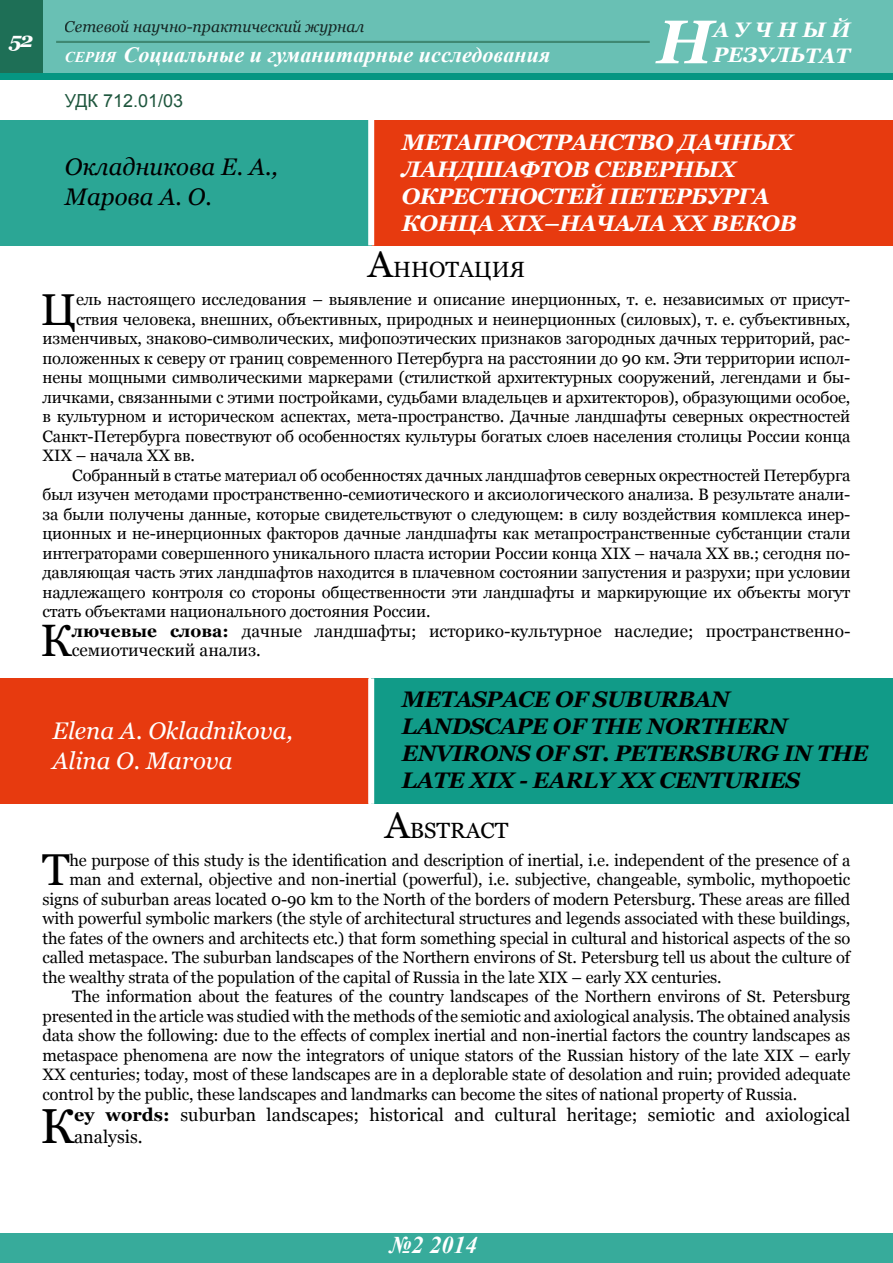
<style>
.page{position:relative;width:893px;height:1263px;background:#fff}
.page>*{position:absolute;margin:0;border:0;box-sizing:border-box;transform-origin:0 0}
.t1{font:italic 700 61.5px "Georgia";color:#fff}
.t2{font:49.2px "Georgia";color:#000}
.t3{font:45.45px "Georgia";color:#000}
.t4{font:44.7px "Georgia";color:#000}
.t5{font:italic 24px/30px "Georgia";color:#fff}
.t6{font:italic 24px/30px "Georgia";color:#000}
.t7{font:italic 700 24px "Times New Roman";color:#fff}
.t8{font:italic 700 22.5px/27px "Georgia";letter-spacing:-.02em;color:#000}
.t9{font:italic 700 22.5px/27px "Georgia";letter-spacing:-.02em;color:#fff}
.t10{font:22.05px "Georgia";color:#000}
.t11{font:italic 700 21.75px "Times New Roman";color:#fff}
.t12{font:italic 700 21px/25.2px "Georgia";color:#fff}
.t13{font:18px/21.6px "Georgia";color:#000}
.t14{font:18px "Arial";color:#1e563d}
.t15{font:17.25px/19.5px "Georgia";color:#000}
.t16{font:16.5px "Georgia";letter-spacing:-.01em;color:#000}
.t17{font:italic 15.75px "Georgia";color:#000}
.s1{font-size:15px}
.s2{font-size:37.5px}
.s3{font-weight:700}
</style>
<div class="page">
<div style="left:0;top:0;width:893px;height:80px;background:#69c0b4"></div>
<div style="left:0;top:1233px;width:893px;height:30px;background:#37ab9b"></div>
<div style="left:0;top:0;width:43px;height:79px;background:#1e6f56"></div>
<hr style="left:56px;top:41px;width:594px;height:2px;background:#1e5a3c">
<div style="left:371px;top:120px;width:522px;height:125px;background:#e73a0f"></div>
<div style="left:0;top:120px;width:371px;height:125px;background:#2ba695"></div>
<div style="left:368px;top:120px;width:6px;height:125px;background:#fff"></div>
<div style="left:371px;top:678px;width:522px;height:126px;background:#119b88"></div>
<div style="left:0;top:678px;width:368px;height:126px;background:#e73a0f"></div>
<div style="left:368px;top:678px;width:6px;height:126px;background:#fff"></div>
<div style="left:0;top:73px;width:893px;height:7px;background:#059682"></div>
<p class="t12" style="left:9px;top:27px;width:26px">52</p>
<p class="t17" style="left:65px;top:17px;width:301px">Сетевой научно-практический журнал</p>
<h3 class="t11" style="left:65px;top:40px;width:487px"><span class="s1">СЕРИЯ</span> Социальные и гуманитарные исследования</h3>
<p class="t12" style="left:713px;top:17px;width:138px">АУЧНЫЙ<br>РЕЗУЛЬТАТ</p>
<h1 class="t1" style="left:657px;top:2px;width:58px">Н</h1>
<p class="t14" style="left:65px;top:89px;width:120px">УДК 712.01/03</p>
<h3 class="t6" style="left:65px;top:152px;width:215px">Окладникова Е. А.,<br>Марова А. О.</h3>
<h3 class="t9" style="left:402px;top:128px;width:396px">МЕТАПРОСТРАНСТВО ДАЧНЫХ<br>ЛАНДШАФТОВ СЕВЕРНЫХ<br>ОКРЕСТНОСТЕЙ ПЕТЕРБУРГА<br>КОНЦА XIX–НАЧАЛА XX ВЕКОВ</h3>
<h3 class="t10" style="left:368px;top:256px;width:159px"><span class="s2">А</span>ННОТАЦИЯ</h3>
<h3 class="t4" style="left:40px;top:282px;width:38px">Ц</h3>
<p class="t16" style="left:76px;top:289px;width:776px">ель настоящего исследования – выявление и описание инерционных, т. е. независимых от присут-</p>
<p class="t16" style="left:76px;top:309px;width:776px">ствия человека, внешних, объективных, природных и неинерционных (силовых), т. е. субъективных,</p>
<p class="t16" style="left:43px;top:328px;width:809px">изменчивых, знаково-символических, мифопоэтических признаков загородных дачных территорий, рас-</p>
<p class="t16" style="left:43px;top:348px;width:809px">положенных к северу от границ современного Петербурга на расстоянии до 90 км. Эти территории испол-</p>
<p class="t16" style="left:43px;top:367px;width:809px">нены мощными символическими маркерами (стилисткой архитектурных сооружений, легендами и бы-</p>
<p class="t16" style="left:43px;top:387px;width:809px">личками, связанными с этими постройками, судьбами владельцев и архитекторов), образующими особое,</p>
<p class="t16" style="left:43px;top:406px;width:809px">в культурном и историческом аспектах, мета-пространство. Дачные ландшафты северных окрестностей</p>
<p class="t16" style="left:43px;top:426px;width:809px">Санкт-Петербурга повествуют об особенностях культуры богатых слоев населения столицы России конца</p>
<p class="t16" style="left:43px;top:445px;width:154px">XIX – начала ХХ вв.</p>
<p class="t16" style="left:72px;top:465px;width:780px">Собранный в статье материал об особенностях дачных ландшафтов северных окрестностей Петербурга</p>
<p class="t16" style="left:43px;top:484px;width:809px">был изучен методами пространственно-семиотического и аксиологического анализа. В результате анали-</p>
<p class="t16" style="left:43px;top:504px;width:809px">за были получены данные, которые свидетельствуют о следующем: в силу воздействия комплекса инер-</p>
<p class="t16" style="left:43px;top:523px;width:809px">ционных и не-инерционных факторов дачные ландшафты как метапространственные субстанции стали</p>
<p class="t16" style="left:43px;top:543px;width:809px">интеграторами совершенного уникального пласта истории России конца XIX – начала XX вв.; сегодня по-</p>
<p class="t16" style="left:43px;top:562px;width:809px">давляющая часть этих ландшафтов находится в плачевном состоянии запустения и разрухи; при условии</p>
<p class="t16" style="left:43px;top:582px;width:809px">надлежащего контроля cо стороны общественности эти ландшафты и маркирующие их объекты могут</p>
<p class="t16" style="left:43px;top:601px;width:389px">стать объектами национального достояния России.</p>
<h3 class="t3" style="left:40px;top:613px;width:33px">К</h3>
<p class="t15" style="left:72px;top:621px;width:780px"><span class="s3">лючевые слова:</span> дачные ландшафты; историко-культурное наследие; пространственно&shy;семиотический анализ.</p>
<h3 class="t5" style="left:52px;top:716px;width:242px">Elena A. Okladnikova,<br>Alina O. Marova</h3>
<h3 class="t8" style="left:402px;top:686px;width:468px">METASPACE OF SUBURBAN<br>LANDSCAPE OF THE NORTHERN<br>ENVIRONS OF ST. PETERSBURG IN THE<br>LATE XIX - EARLY XX CENTURIES</h3>
<h3 class="t10" style="left:385px;top:816px;width:125px"><span class="s2">A</span>BSTRACT</h3>
<h3 class="t4" style="left:42px;top:842px;width:29px">T</h3>
<p class="t16" style="left:69px;top:850px;width:782px">he purpose of this study is the identification and description of inertial, i.e. independent of the presence of a</p>
<p class="t16" style="left:69px;top:869px;width:782px">man and external, objective and non-inertial (powerful), i.e. subjective, changeable, symbolic, mythopoetic</p>
<p class="t16" style="left:43px;top:889px;width:809px">signs of suburban areas located 0-90 km to the North of the borders of modern Petersburg. These areas are filled</p>
<p class="t16" style="left:43px;top:908px;width:809px">with powerful symbolic markers (the style of architectural structures and legends associated with these buildings,</p>
<p class="t16" style="left:43px;top:928px;width:809px">the fates of the owners and architects etc.) that form something special in cultural and historical aspects of the so</p>
<p class="t16" style="left:43px;top:947px;width:809px">called metaspace. The suburban landscapes of the Northern environs of St. Petersburg tell us about the culture of</p>
<p class="t16" style="left:43px;top:967px;width:681px">the wealthy strata of the population of the capital of Russia in the late XIX – early XX centuries.</p>
<p class="t16" style="left:72px;top:986px;width:780px">The information about the features of the country landscapes of the Northern environs of St. Petersburg</p>
<p class="t16" style="left:43px;top:1006px;width:809px">presented in the article was studied with the methods of the semiotic and axiological analysis. The obtained analysis</p>
<p class="t16" style="left:43px;top:1025px;width:809px">data show the following: due to the effects of complex inertial and non-inertial factors the country landscapes as</p>
<p class="t16" style="left:43px;top:1045px;width:809px">metaspace phenomena are now the integrators of unique stators of the Russian history of the late XIX – early</p>
<p class="t16" style="left:43px;top:1064px;width:809px">ХХ centuries; today, most of these landscapes are in a deplorable state of desolation and ruin; provided adequate</p>
<p class="t16" style="left:43px;top:1084px;width:756px">control by the public, these landscapes and landmarks can become the sites of national property of Russia.</p>
<h2 class="t2" style="left:40px;top:1096px;width:36px">К</h2>
<p class="t13" style="left:74px;top:1104px;width:778px"><span class="s3">ey words:</span> suburban landscapes; historical and cultural heritage; semiotic and axiological analysis.</p>
<h3 class="t7" style="left:390px;top:1229px;width:89px">№2 2014</h3>
</div>
